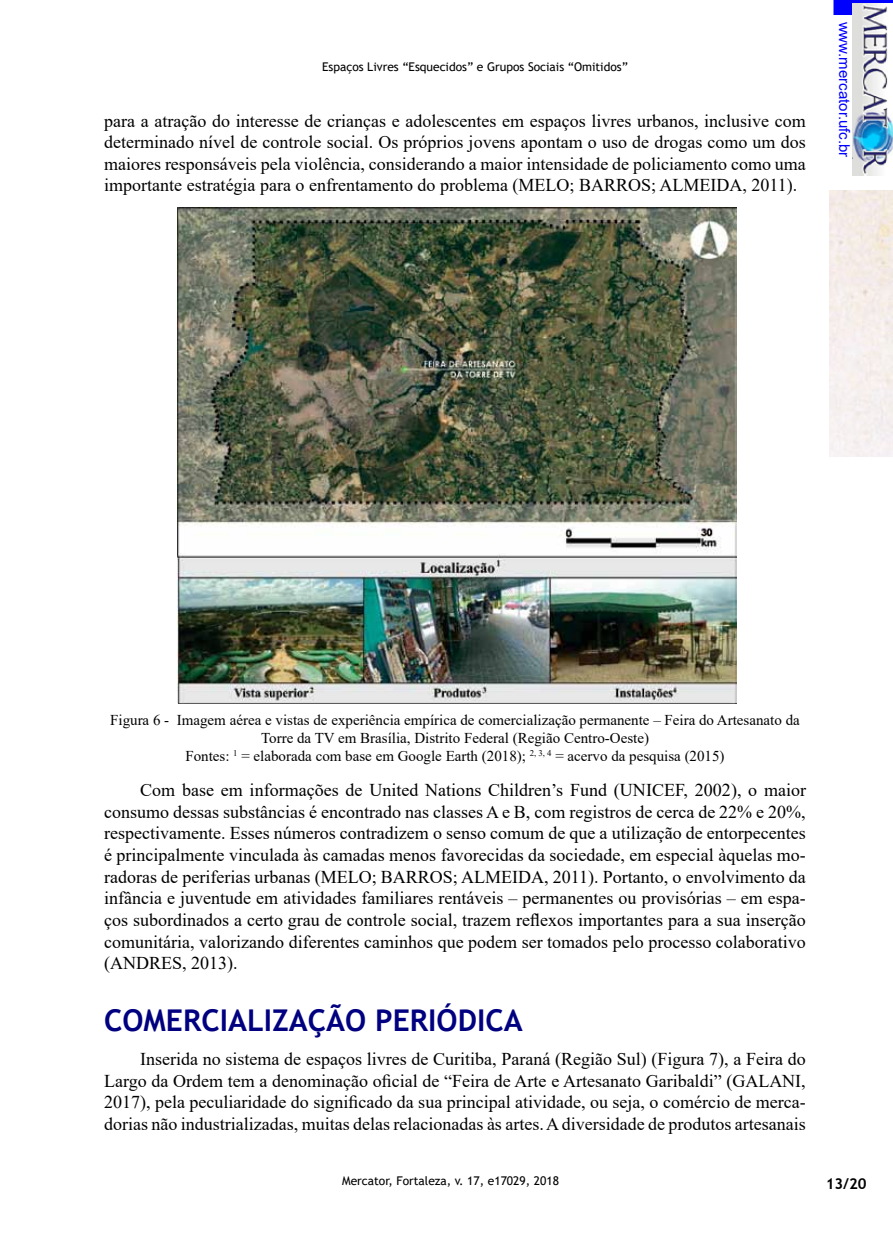
<style>
.page{position:relative;width:893px;height:1234px;background:#fff}
.page>*{position:absolute;margin:0;border:0;box-sizing:border-box;transform-origin:0 0}
.t1{font:700 30px "Trebuchet MS";color:#000080}
.t2{font:18px/21.6px "Times New Roman";color:#000;text-align:justify}
.t3{font:15px/18px "Times New Roman";color:#000;text-align:center}
.t4{font:15px "Arial";color:#00f}
.t5{font:700 15px "Trebuchet MS";color:#000}
.t6{font:12px "Trebuchet MS";color:#000}
</style>
<div class="page">
<div style="left:833px;top:0;width:60px;height:15px;background:#00f"></div>
<img style="left:853px;top:3px;width:40px;height:173px">
<img style="left:178px;top:208px;width:558px;height:495px">
<p class="t6" style="left:322px;top:59px;width:307px">Espaços Livres “Esquecidos” e Grupos Sociais “Omitidos”</p>
<p class="t2" style="left:104px;top:109px;width:703px">para a atração do interesse de crianças e adolescentes em espaços livres urbanos, inclusive com determinado nível de controle social. Os próprios jovens apontam o uso de drogas como um dos maiores responsáveis pela violência, considerando a maior intensidade de policiamento como uma importante estratégia para o enfrentamento do problema (MELO; BARROS; ALMEIDA, 2011).</p>
<p class="t4" style="left:855px;top:21px;width:138px;rotate:90deg">www.mercator.ufc.br</p>
<p class="t3" style="left:110px;top:710px;width:691px">Figura 6 - Imagem aérea e vistas de experiência empírica de comercialização permanente – Feira do Artesanato da<br>Torre da TV em Brasília, Distrito Federal (Região Centro-Oeste)<br>Fontes: <sup>1</sup> = elaborada com base em Google Earth (2018); <sup>2,</sup> <sup>3,</sup> <sup>4</sup> = acervo da pesquisa (2015)</p>
<p class="t2" style="left:104px;top:778px;width:703px;text-indent:36px">Com base em informações de United Nations Children’s Fund (UNICEF, 2002), o maior consumo dessas substâncias é encontrado nas classes A e B, com registros de cerca de 22% e 20%, respectivamente. Esses números contradizem o senso comum de que a utilização de entorpecentes é principalmente vinculada às camadas menos favorecidas da sociedade, em especial àquelas mo&shy;radoras de periferias urbanas (MELO; BARROS; ALMEIDA, 2011). Portanto, o envolvimento da infância e juventude em atividades familiares rentáveis – permanentes ou provisórias – em espa&shy;ços subordinados a certo grau de controle social, trazem reflexos importantes para a sua inserção comunitária, valorizando diferentes caminhos que podem ser tomados pelo processo colaborativo (ANDRES, 2013).</p>
<h1 class="t1" style="left:104px;top:1001px;width:420px">COMERCIALIZAÇÃO PERIÓDICA</h1>
<p class="t2" style="left:104px;top:1047px;width:703px;text-indent:36px">Inserida no sistema de espaços livres de Curitiba, Paraná (Região Sul) (Figura 7), a Feira do Largo da Ordem tem a denominação oficial de “Feira de Arte e Artesanato Garibaldi” (GALANI, 2017), pela peculiaridade do significado da sua principal atividade, ou seja, o comércio de merca&shy;dorias não industrializadas, muitas delas relacionadas às artes. A diversidade de produtos artesanais</p>
<p class="t6" style="left:342px;top:1172px;width:218px">Mercator, Fortaleza, v. 17, e17029, 2018</p>
<p class="t5" style="left:826px;top:1173px;width:43px">13/20</p>
</div>
